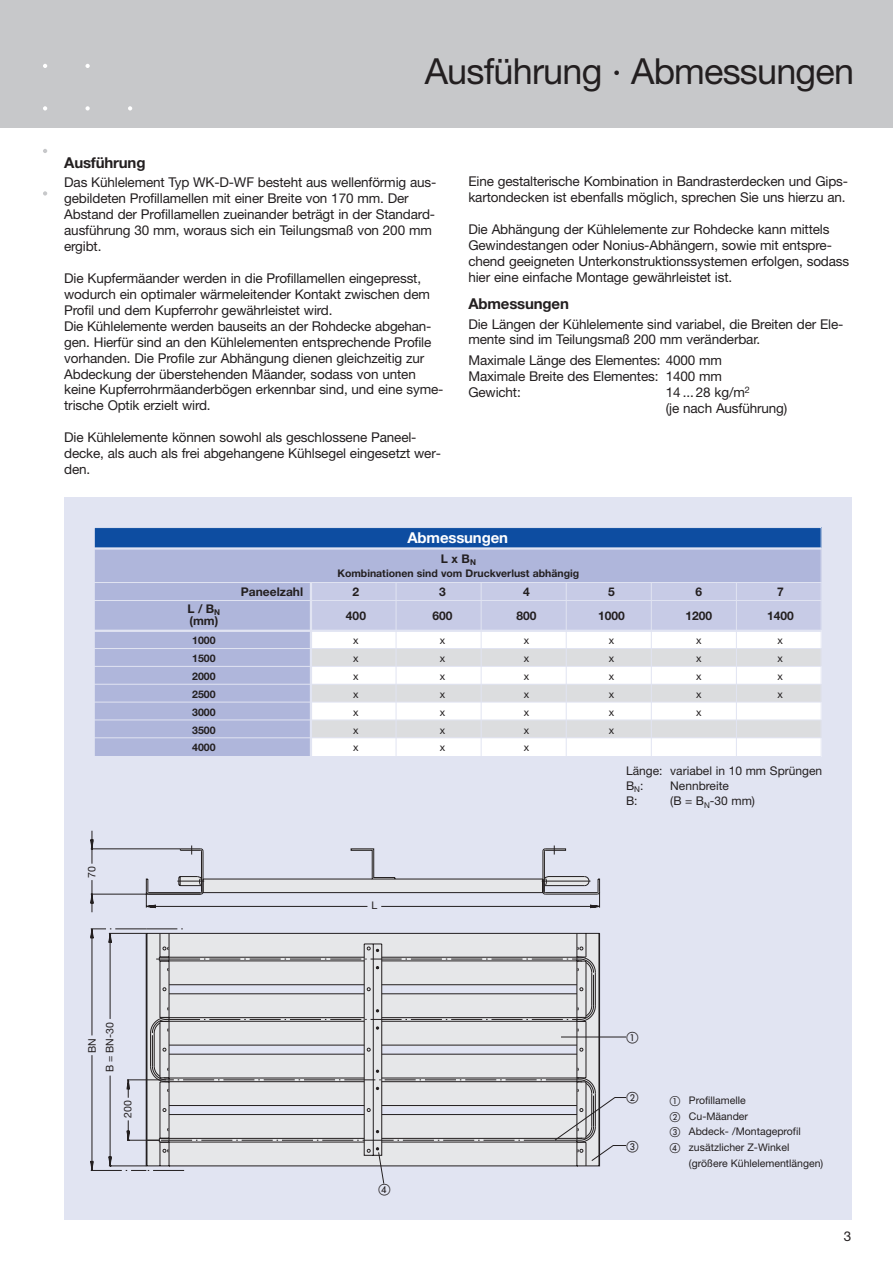
<style>
.page{position:relative;width:893px;height:1263px;background:#fff}
.page>*{position:absolute;margin:0;border:0;box-sizing:border-box;transform-origin:0 0}
.t1{font:36px "Helvetica Neue";letter-spacing:-.02em;color:#231f20}
.t2{font:700 15px "Helvetica Neue";letter-spacing:-.01em;color:#231f20}
.t3{font:700 15px "Helvetica Neue";letter-spacing:-.01em;color:#fff}
.t4{font:13.5px/15.9px "Helvetica Neue";letter-spacing:-.01em;color:#231f20}
.t5{font:12px/15.1px "Helvetica Neue";color:#231f20}
.t6{font:700 12px "Helvetica Neue";color:#231f20}
.t7{font:12px "European Pi One";color:#231f20}
.t8{font:10.5px/15.9px "Helvetica Neue";color:#231f20}
.t9{font:700 10.5px "Helvetica Neue";color:#231f20}
.s1{font-family:"European Pi One"}
</style>
<div class="page">
<div style="left:0;top:0;width:892px;height:128px;background:#c7c8ca"></div>
<svg style="left:128px;top:106px;width:4px;height:5px"></svg>
<svg style="left:43px;top:149px;width:4px;height:4px"></svg>
<svg style="left:43px;top:191px;width:4px;height:5px"></svg>
<svg style="left:85px;top:106px;width:5px;height:5px"></svg>
<svg style="left:43px;top:106px;width:4px;height:5px"></svg>
<svg style="left:85px;top:64px;width:5px;height:4px"></svg>
<svg style="left:43px;top:64px;width:4px;height:4px"></svg>
<div style="left:64px;top:497px;width:787px;height:723px;background:#e1e4f2"></div>
<svg style="left:90px;top:839px;width:4px;height:65px"></svg>
<svg style="left:381px;top:1068px;width:245px;height:115px"></svg>
<svg style="left:146px;top:848px;width:454px;height:291px"></svg>
<svg style="left:90px;top:919px;width:506px;height:252px"></svg>
<div style="left:94px;top:527px;width:727px;height:230px;background:#fff"></div>
<div style="left:311px;top:649px;width:510px;height:17px;background:#dcdddf"></div>
<div style="left:311px;top:684px;width:510px;height:18px;background:#dcdddf"></div>
<div style="left:311px;top:720px;width:510px;height:18px;background:#dcdddf"></div>
<div style="left:94px;top:527px;width:727px;height:22px;background:#0d4da1"></div>
<div style="left:94px;top:583px;width:217px;height:173px;background:#afb6db"></div>
<div style="left:94px;top:549px;width:727px;height:34px;background:#afb6db"></div>
<div style="left:311px;top:583px;width:510px;height:47px;background:#c7cbe6"></div>
<hr style="left:94px;top:630px;width:727px;height:2px;background:#e1e4f2">
<hr style="left:94px;top:547px;width:727px;height:3px;background:#e1e4f2">
<hr style="left:94px;top:582px;width:727px;height:1px;background:#e1e4f2">
<hr style="left:94px;top:600px;width:727px;height:1px;background:#e1e4f2">
<hr style="left:94px;top:648px;width:727px;height:1px;background:#e1e4f2">
<hr style="left:94px;top:666px;width:727px;height:1px;background:#e1e4f2">
<hr style="left:94px;top:684px;width:727px;height:1px;background:#e1e4f2">
<hr style="left:94px;top:702px;width:727px;height:1px;background:#e1e4f2">
<hr style="left:94px;top:720px;width:727px;height:1px;background:#e1e4f2">
<hr style="left:94px;top:738px;width:727px;height:1px;background:#e1e4f2">
<hr style="left:736px;top:583px;width:1px;height:174px;background:#e1e4f2">
<hr style="left:651px;top:583px;width:1px;height:174px;background:#e1e4f2">
<hr style="left:566px;top:583px;width:1px;height:174px;background:#e1e4f2">
<hr style="left:481px;top:583px;width:1px;height:174px;background:#e1e4f2">
<hr style="left:395px;top:583px;width:1px;height:174px;background:#e1e4f2">
<hr style="left:310px;top:583px;width:2px;height:174px;background:#e1e4f2">
<div style="left:94px;top:527px;width:727px;height:230px;border:1px solid #e1e4f2"></div>
<h1 class="t1" style="left:425px;top:58px;width:431px">Ausführung · Abmessungen</h1>
<p class="t2" style="left:64px;top:157px;width:83px">Ausführung</p>
<p class="t4" style="left:64px;top:176px;width:374px">Das Kühlelement Typ WK-D-WF besteht aus wellenförmig aus&shy;gebildeten Profillamellen mit einer Breite von 170 mm. Der Abstand der Profillamellen zueinander beträgt in der Standard&shy;ausführung 30 mm, woraus sich ein Teilungsmaß von 200 mm ergibt.</p>
<p class="t4" style="left:64px;top:271px;width:381px">Die Kupfermäander werden in die Profillamellen eingepresst, wodurch ein optimaler wärmeleitender Kontakt zwischen dem Profil und dem Kupferrohr gewährleistet wird.<br>Die Kühlelemente werden bauseits an der Rohdecke abgehan&shy;gen. Hierfür sind an den Kühlelementen entsprechende Profile vorhanden. Die Profile zur Abhängung dienen gleichzeitig zur Abdeckung der überstehenden Mäander, sodass von unten keine Kupferrohrmäanderbögen erkennbar sind, und eine syme&shy;trische Optik erzielt wird.</p>
<p class="t4" style="left:64px;top:431px;width:378px">Die Kühlelemente können sowohl als geschlossene Paneel&shy;decke, als auch als frei abgehangene Kühlsegel eingesetzt wer&shy;den.</p>
<p class="t4" style="left:468px;top:175px;width:381px">Eine gestalterische Kombination in Bandrasterdecken und Gips&shy;kartondecken ist ebenfalls möglich, sprechen Sie uns hierzu an.</p>
<p class="t4" style="left:468px;top:222px;width:382px">Die Abhängung der Kühlelemente zur Rohdecke kann mittels Gewindestangen oder Nonius-Abhängern, sowie mit entspre&shy;chend geeigneten Unterkonstruktionssystemen erfolgen, sodass hier eine einfache Montage gewährleistet ist.</p>
<p class="t2" style="left:468px;top:299px;width:102px">Abmessungen</p>
<p class="t4" style="left:468px;top:317px;width:376px">Die Längen der Kühlelemente sind variabel, die Breiten der Ele&shy;mente sind im Teilungsmaß 200 mm veränderbar.</p>
<p class="t4" style="left:468px;top:353px;width:255px;text-align:justify">Maximale Länge des Elementes: 4000 mm Maximale Breite des Elementes: 1400 mm Gewicht:</p>
<p class="t4" style="left:665px;top:385px;width:123px">14 ... 28 kg/m<sup>2<br></sup>(je nach Ausführung)</p>
<p class="t3" style="left:407px;top:532px;width:102px">Abmessungen</p>
<p class="t6" style="left:440px;top:555px;width:37px">L x B<sub>N</sub></p>
<p class="t9" style="left:337px;top:569px;width:243px">Kombinationen sind vom Druckverlust abhängig</p>
<p class="t6" style="left:241px;top:587px;width:64px">Paneelzahl</p>
<p class="t6" style="left:352px;top:587px;width:8px">2</p>
<p class="t6" style="left:439px;top:587px;width:8px">3</p>
<p class="t6" style="left:523px;top:587px;width:8px">4</p>
<p class="t6" style="left:608px;top:587px;width:8px">5</p>
<p class="t6" style="left:695px;top:587px;width:8px">6</p>
<p class="t6" style="left:777px;top:587px;width:8px">7</p>
<p class="t6" style="left:187px;top:604px;width:34px">L/B<sub>N</sub></p>
<p class="t6" style="left:346px;top:612px;width:22px">400</p>
<p class="t6" style="left:432px;top:612px;width:22px">600</p>
<p class="t6" style="left:516px;top:612px;width:22px">800</p>
<p class="t6" style="left:598px;top:612px;width:28px">1000</p>
<p class="t6" style="left:685px;top:612px;width:28px">1200</p>
<p class="t6" style="left:767px;top:612px;width:28px">1400</p>
<p class="t6" style="left:189px;top:617px;width:30px">(mm)</p>
<p class="t9" style="left:192px;top:637px;width:25px">1000</p>
<p class="t8" style="left:353px;top:634px;width:7px">x</p>
<p class="t8" style="left:440px;top:634px;width:7px">x</p>
<p class="t8" style="left:524px;top:634px;width:7px">x</p>
<p class="t8" style="left:608px;top:634px;width:7px">x</p>
<p class="t8" style="left:696px;top:634px;width:7px">x</p>
<p class="t8" style="left:777px;top:634px;width:7px">x</p>
<p class="t9" style="left:192px;top:655px;width:25px">1500</p>
<p class="t8" style="left:353px;top:651px;width:7px">x</p>
<p class="t8" style="left:440px;top:651px;width:7px">x</p>
<p class="t8" style="left:524px;top:651px;width:7px">x</p>
<p class="t8" style="left:608px;top:651px;width:7px">x</p>
<p class="t8" style="left:696px;top:651px;width:7px">x</p>
<p class="t8" style="left:777px;top:651px;width:7px">x</p>
<p class="t9" style="left:192px;top:672px;width:25px">2000</p>
<p class="t8" style="left:353px;top:669px;width:7px">x</p>
<p class="t8" style="left:440px;top:669px;width:7px">x</p>
<p class="t8" style="left:524px;top:669px;width:7px">x</p>
<p class="t8" style="left:608px;top:669px;width:7px">x</p>
<p class="t8" style="left:696px;top:669px;width:7px">x</p>
<p class="t8" style="left:777px;top:669px;width:7px">x</p>
<p class="t9" style="left:192px;top:690px;width:25px">2500</p>
<p class="t8" style="left:353px;top:687px;width:7px">x</p>
<p class="t8" style="left:440px;top:687px;width:7px">x</p>
<p class="t8" style="left:524px;top:687px;width:7px">x</p>
<p class="t8" style="left:608px;top:687px;width:7px">x</p>
<p class="t8" style="left:696px;top:687px;width:7px">x</p>
<p class="t8" style="left:777px;top:687px;width:7px">x</p>
<p class="t9" style="left:192px;top:708px;width:25px">3000</p>
<p class="t8" style="left:353px;top:705px;width:7px">x</p>
<p class="t8" style="left:440px;top:705px;width:7px">x</p>
<p class="t8" style="left:524px;top:705px;width:7px">x</p>
<p class="t8" style="left:608px;top:705px;width:7px">x</p>
<p class="t8" style="left:696px;top:705px;width:7px">x</p>
<p class="t9" style="left:192px;top:726px;width:25px">3500</p>
<p class="t8" style="left:353px;top:723px;width:7px">x</p>
<p class="t8" style="left:440px;top:723px;width:7px">x</p>
<p class="t8" style="left:524px;top:723px;width:7px">x</p>
<p class="t8" style="left:608px;top:723px;width:7px">x</p>
<p class="t9" style="left:192px;top:744px;width:25px">4000</p>
<p class="t8" style="left:353px;top:741px;width:7px">x</p>
<p class="t8" style="left:440px;top:741px;width:7px">x</p>
<p class="t8" style="left:524px;top:741px;width:7px">x</p>
<p class="t5" style="left:626px;top:764px;width:197px">Länge: variabel in 10 mm Sprüngen<br>B<sub>N</sub>:</p>
<p class="t5" style="left:670px;top:779px;width:60px">Nennbreite</p>
<p class="t8" style="left:85px;top:878px;width:13px;rotate:-90deg">70</p>
<p class="t8" style="left:84px;top:1072px;width:51px;line-height:17.7px;text-align:center;rotate:-90deg">BN<br>B = BN-30</p>
<p class="t8" style="left:121px;top:1118px;width:19px;rotate:-90deg">200</p>
<p class="t8" style="left:371px;top:899px;width:7px">L</p>
<p class="t5" style="left:626px;top:795px;width:13px">B:</p>
<p class="t5" style="left:670px;top:795px;width:86px">(B = B<sub>N</sub>-30 mm)</p>
<p class="t7" style="left:626px;top:1091px;width:13px">-</p>
<p class="t8" style="left:689px;top:1093px;width:58px">Profillamelle</p>
<p class="t8" style="left:689px;top:1109px;width:136px;text-indent:-19px"><span class="s1">-</span> Cu-Mäander<br>Abdeck- /Montageprofil zusätzlicher Z-Winkel (größere Kühlelementlängen)</p>
<p class="t4" style="left:843px;top:1229px;width:9px">3</p>
</div>
